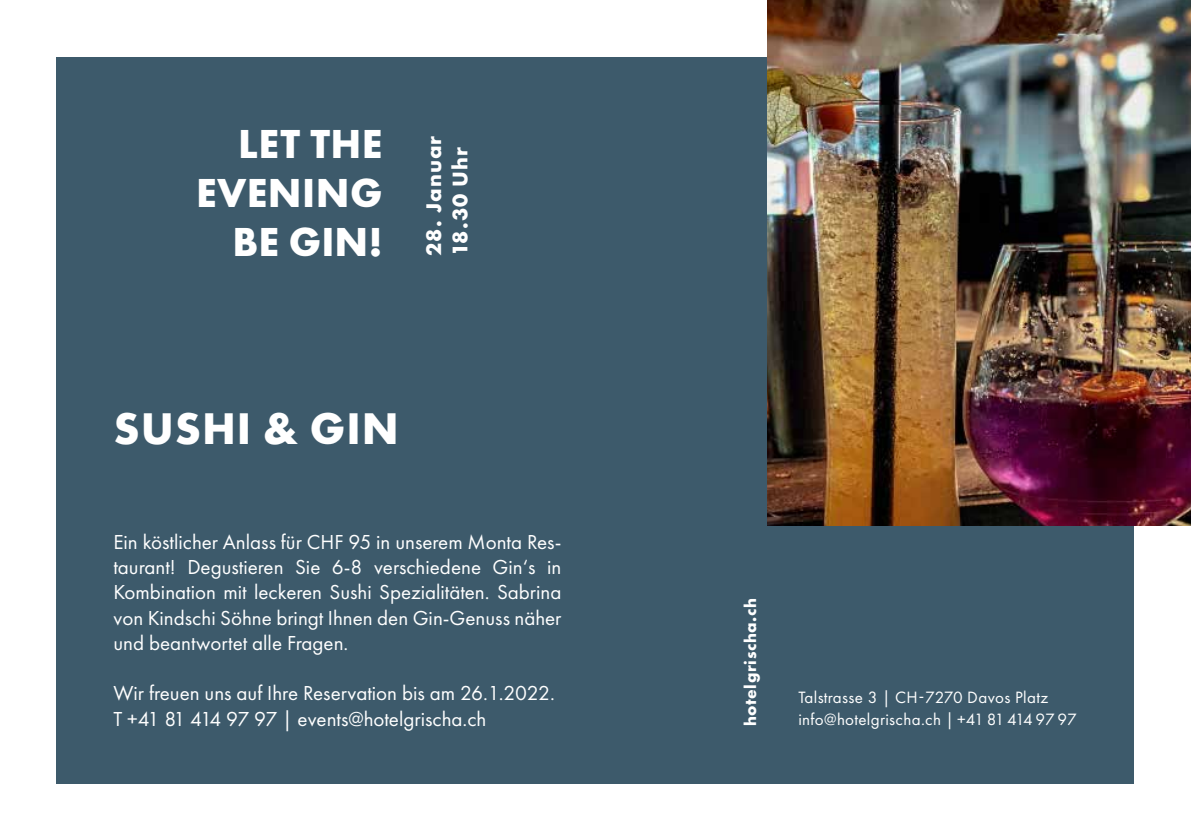
<style>
.page{position:relative;width:1191px;height:840px;background:#fff}
.page>*{position:absolute;margin:0;border:0;box-sizing:border-box;transform-origin:0 0}
.t1{font:700 46px "Futura PT";letter-spacing:.02em;color:#fff}
.t2{font:700 42px/48.6px "Futura PT";letter-spacing:.01em;color:#fff;text-align:right}
.t3{font:700 22px/26.4px "Futura PT";letter-spacing:.05em;color:#fff}
.t4{font:21px/25.2px "Futura PT";color:#fff;text-align:justify}
.t5{font:17px "Futura PT";letter-spacing:.02em;color:#fff}
.t6{font:700 17px "Futura PT";letter-spacing:.04em;color:#fff}
</style>
<div class="page">
<div style="left:57px;top:57px;width:1077px;height:725px;background:#3d5a6b"></div>
<img style="left:767px;top:0;width:424px;height:525px">
<h2 class="t2" style="left:196px;top:119px;width:188px">LET THE<br>EVENING<br>BE GIN!</h2>
<p class="t3" style="left:420px;top:256px;width:122px;rotate:-90deg">28. Januar<br>18.30 Uhr</p>
<h1 class="t1" style="left:114px;top:399px;width:287px">SUSHI &amp; GIN</h1>
<p class="t4" style="left:113px;top:529px;width:449px">Ein köstlicher Anlass für CHF 95 in unserem Monta Res&shy;taurant! Degustieren Sie 6-8 verschiedene Gin‘s in Kombination mit leckeren Sushi Spezialitäten. Sabrina von Kindschi Söhne bringt Ihnen den Gin-Genuss näher und beantwortet alle Fragen.</p>
<p class="t4" style="left:113px;top:680px;width:443px">Wir freuen uns auf Ihre Reservation bis am 26.1.2022.<br>T +41 81 414 97 97 | events@hotelgrischa.ch</p>
<p class="t6" style="left:739px;top:726px;width:130px;rotate:-90deg">hotelgrischa.ch</p>
<p class="t5" style="left:798px;top:687px;width:251px">Talstrasse 3 | CH-7270 Davos Platz</p>
<p class="t5" style="left:798px;top:709px;width:280px">info@hotelgrischa.ch | +41 81 414 97 97</p>
</div>
